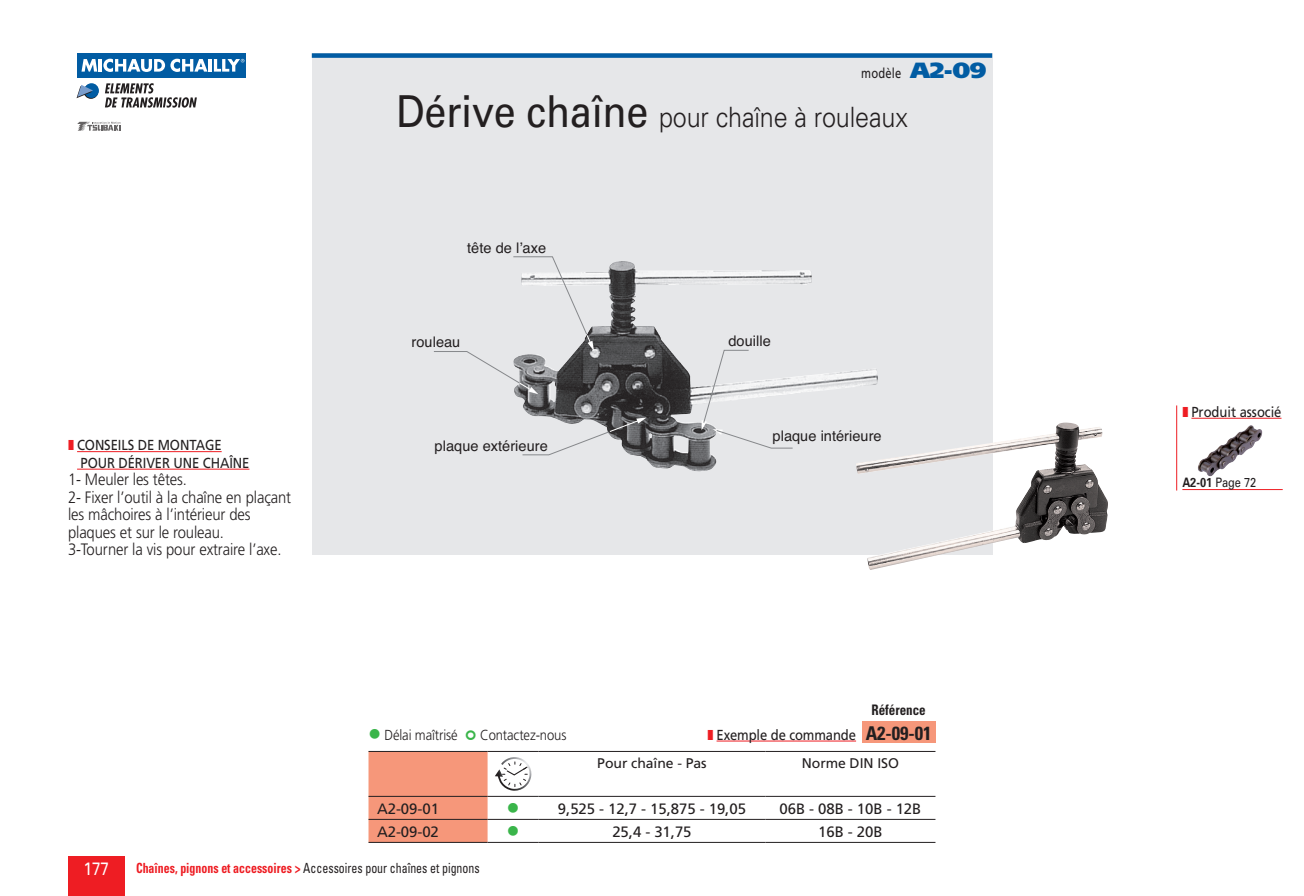
<style>
.page{position:relative;width:1304px;height:896px;background:#fff}
.page>*{position:absolute;margin:0;border:0;box-sizing:border-box;transform-origin:0 0}
.t1{font:300 28px "Univers";letter-spacing:-.005em;color:#231f20;scale:.9 1}
.t2{font:18px "Univers";color:#fff;scale:.85 1}
.t3{font:16.8px "Wingdings";color:#3ab54a}
.t4{font:300 16.4px/17.6px "Frutiger";letter-spacing:-.01em;color:#231f20;scale:.9 1}
.t5{font:15px "Frutiger";letter-spacing:-.005em;color:#231f20}
.t6{font:14.6px "Helvetica";color:#231f20}
.t7{font:14.4px/17.6px "Frutiger";letter-spacing:-.01em;color:#231f20;scale:.9 1}
.t8{font:300 14.4px "Frutiger";letter-spacing:-.01em;color:#231f20;scale:.9 1}
.t9{font:700 condensed 14.4px "Univers";color:#231f20;scale:.9 1}
.t10{font:condensed 14px "Univers";color:#231f20;scale:.85 1}
.t11{font:14px "Frutiger";letter-spacing:-.005em;color:#231f20}
.t12{font:14px "Frutiger";letter-spacing:-.005em;color:#231f20;scale:.8 1}
.t13{font:13px "Univers";letter-spacing:-.005em;color:#231f20;scale:.85 1}
.s1{font-weight:900;font-size:22px;color:#015ca3}
.s2{font-weight:400;font-size:44px}
.s3{color:#ee1d23}
.s4{color:#3ab54a}
.s5{font-family:"Univers";font-weight:700;font-stretch:condensed;font-size:19px}
.s6{font-weight:700;color:#ee1d23}
.s7{font-weight:700}
</style>
<div class="page">
<svg style="left:105px;top:83px;width:92px;height:25px"></svg>
<div style="left:77px;top:53px;width:168px;height:24px;background:#015ca3"></div>
<svg style="left:81px;top:59px;width:126px;height:13px"></svg>
<hr style="left:208px;top:59px;width:4px;height:13px;background:#fff">
<svg style="left:214px;top:59px;width:30px;height:13px"></svg>
<div style="left:84px;top:84px;width:14px;height:15px;background:#2d4052;border-radius:50%"></div>
<div style="left:84px;top:83px;width:15px;height:15px;background:#015ca3;border-radius:50%"></div>
<svg style="left:77px;top:85px;width:16px;height:13px"></svg>
<div style="left:68px;top:856px;width:57px;height:40px;background:#ee1d23"></div>
<div style="left:312px;top:53px;width:680px;height:502px;background:#e6e7e9"></div>
<div style="left:312px;top:53px;width:680px;height:5px;background:#015ca3"></div>
<hr style="left:1176px;top:405px;width:1px;height:85px;background:#ee1d23">
<hr style="left:1191px;top:418px;width:90px;height:1px;background:#ee1d23">
<hr style="left:1182px;top:489px;width:101px;height:1px;background:#ee1d23">
<img style="left:1198px;top:425px;width:53px;height:51px">
<hr style="left:77px;top:451px;width:145px;height:1px;background:#ee1d23">
<hr style="left:77px;top:469px;width:172px;height:1px;background:#ee1d23">
<svg style="left:77px;top:122px;width:43px;height:9px"></svg>
<img style="left:857px;top:426px;width:208px;height:144px">
<img style="left:515px;top:261px;width:363px;height:211px">
<svg style="left:522px;top:417px;width:125px;height:39px"></svg>
<svg style="left:702px;top:349px;width:91px;height:100px"></svg>
<svg style="left:433px;top:256px;width:161px;height:138px"></svg>
<div style="left:368px;top:752px;width:120px;height:90px;background:#f6977a"></div>
<hr style="left:368px;top:796px;width:120px;height:1px;background:#231f20">
<hr style="left:488px;top:796px;width:51px;height:1px;background:#231f20">
<hr style="left:539px;top:796px;width:226px;height:1px;background:#231f20">
<hr style="left:765px;top:796px;width:170px;height:1px;background:#231f20">
<hr style="left:488px;top:819px;width:51px;height:1px;background:#231f20">
<hr style="left:488px;top:842px;width:51px;height:1px;background:#231f20">
<hr style="left:368px;top:819px;width:120px;height:1px;background:#231f20">
<hr style="left:368px;top:842px;width:120px;height:1px;background:#231f20">
<hr style="left:539px;top:819px;width:226px;height:1px;background:#231f20">
<hr style="left:539px;top:842px;width:226px;height:1px;background:#231f20">
<hr style="left:765px;top:819px;width:170px;height:1px;background:#231f20">
<hr style="left:765px;top:842px;width:170px;height:1px;background:#231f20">
<hr style="left:368px;top:751px;width:120px;height:1px;background:#231f20">
<hr style="left:488px;top:751px;width:51px;height:1px;background:#231f20">
<hr style="left:539px;top:751px;width:226px;height:1px;background:#231f20">
<hr style="left:765px;top:751px;width:170px;height:1px;background:#231f20">
<div style="left:862px;top:721px;width:73px;height:22px;background:#f6977a"></div>
<hr style="left:717px;top:740px;width:139px;height:1px;background:#ee1d23">
<svg style="left:495px;top:757px;width:37px;height:34px"></svg>
<p class="t12" style="left:861px;top:65px;width:158px">modèle <span class="s1">A2-09</span></p>
<h1 class="t1" style="left:396px;top:100px;width:570px"><span class="s2">Dérive chaîne</span> pour chaîne à rouleaux</h1>
<p class="t7" style="left:81px;top:436px;width:189px;text-indent:-13px"><span class="s3">❚</span> Conseils de montage pour dériver un e chaîn e</p>
<p class="t4" style="left:68px;top:471px;width:249px">1- Meuler les têtes.<br>2- Fixer l’outil à la chaîne en plaçant les mâchoires à l’intérieur des plaques et sur le rouleau.<br>3-Tourner la vis pour extraire l’axe.</p>
<p class="t6" style="left:467px;top:236px;width:81px">tête de l’axe</p>
<p class="t6" style="left:412px;top:331px;width:50px">rouleau</p>
<p class="t6" style="left:435px;top:434px;width:115px">plaque extérieure</p>
<p class="t6" style="left:728px;top:329px;width:44px">douille</p>
<p class="t6" style="left:773px;top:425px;width:111px">plaque intérieure</p>
<p class="t8" style="left:368px;top:727px;width:101px"><span class="s4">●</span> Délai maîtrisé</p>
<p class="t8" style="left:480px;top:727px;width:97px">Contactez-nous</p>
<p class="t9" style="left:871px;top:701px;width:62px">Référence</p>
<p class="t7" style="left:707px;top:725px;width:250px"><span class="s3">❚</span> Exemple de commande <span class="s5">A2-09-01</span></p>
<p class="t11" style="left:597px;top:755px;width:111px">Pour chaîne - Pas</p>
<p class="t11" style="left:802px;top:755px;width:84px">Norme DI N ISO</p>
<p class="t5" style="left:377px;top:799px;width:63px">A2-09-01</p>
<p class="t5" style="left:507px;top:799px;width:241px"><span class="s4">●</span> 9,525 - 12,7 - 15,875 - 19,05</p>
<p class="t5" style="left:779px;top:799px;width:143px">06B - 08B - 10B - 12B</p>
<p class="t5" style="left:377px;top:822px;width:63px">A2-09-02</p>
<p class="t3" style="left:507px;top:822px;width:14px">●</p>
<p class="t5" style="left:612px;top:822px;width:81px">25,4 - 31,75</p>
<p class="t5" style="left:818px;top:822px;width:66px">16B - 20B</p>
<p class="t2" style="left:84px;top:858px;width:32px">177</p>
<p class="t10" style="left:136px;top:859px;width:406px"><span class="s6">Chaînes, pignons et accessoires &gt;</span> Accessoires pour chaînes et pignons</p>
<p class="t7" style="left:1182px;top:403px;width:112px"><span class="s3">❚</span> Produit associé</p>
<p class="t13" style="left:1182px;top:475px;width:88px"><span class="s7">A2-01</span> Page 72</p>
</div>
